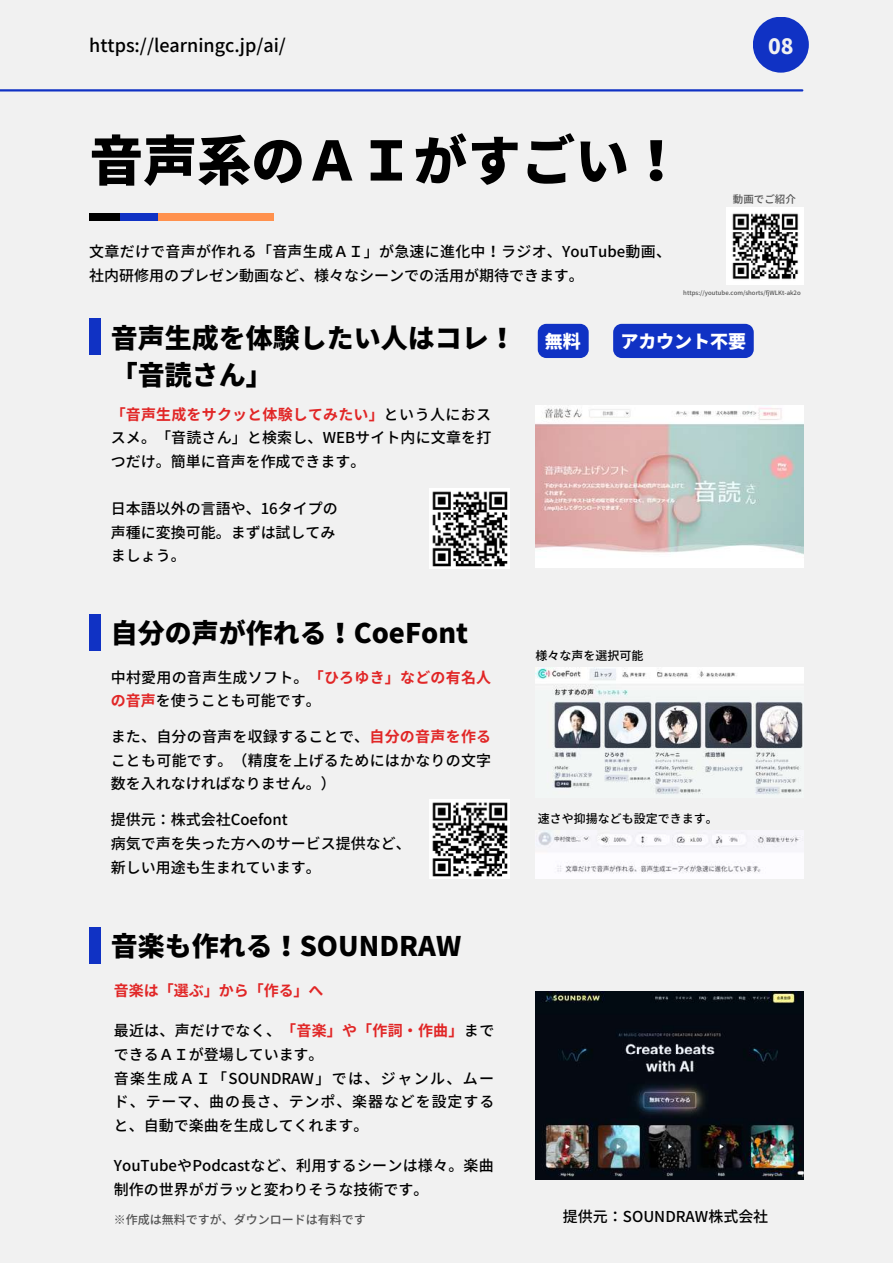
<style>
.page{position:relative;width:893px;height:1264px;background:#fff}
.page>*{position:absolute;margin:0;border:0;box-sizing:border-box;transform-origin:0 0}
.t1{font:900 54px "Noto Sans JP";color:#000}
.t2{font:900 27px/37px "Noto Sans JP";color:#000}
.t3{font:900 21px "Noto Sans JP";color:#f1f1f1}
.t4{font:500 18px "Noto Sans JP";color:#000}
.t5{font:900 18px "Noto Sans JP";color:#fff}
.t6{font:500 15px/23.5px "Noto Sans JP";color:#000}
.t7{font:700 15px "Noto Sans JP";color:#e12626}
.t8{font:500 12px "Noto Sans JP";color:#000}
.t9{font:500 12px "Noto Sans JP";color:#545454}
.t10{font:500 10.5px "Noto Sans JP";color:#545454}
.t11{font:500 6px "Noto Sans JP";color:#545454}
.s1{font-weight:700;color:#e12626}
</style>
<div class="page">
<div style="left:0;top:0;width:892px;height:1262px;background:#f1f1f1"></div>
<hr style="left:0;top:89px;width:802px;height:2px;background:#1032c4">
<div style="left:752px;top:17px;width:56px;height:56px;background:#1032c4;border-radius:50%"></div>
<div style="left:89px;top:213px;width:185px;height:8px;background:#ff914d"></div>
<div style="left:89px;top:213px;width:68px;height:8px;background:#1032c4"></div>
<div style="left:89px;top:213px;width:31px;height:8px;background:#000"></div>
<div style="left:89px;top:319px;width:12px;height:36px;background:#1032c4"></div>
<div style="left:89px;top:614px;width:12px;height:36px;background:#1032c4"></div>
<div style="left:89px;top:927px;width:12px;height:36px;background:#1032c4"></div>
<img style="left:429px;top:799px;width:80px;height:80px">
<img style="left:535px;top:406px;width:268px;height:162px">
<img style="left:429px;top:488px;width:80px;height:80px">
<img style="left:535px;top:667px;width:268px;height:127px">
<img style="left:535px;top:831px;width:268px;height:47px">
<img style="left:726px;top:208px;width:77px;height:76px">
<img style="left:535px;top:991px;width:268px;height:188px">
<div style="left:537px;top:324px;width:51px;height:34px;background:#1032c4;border-radius:9px"></div>
<div style="left:613px;top:324px;width:140px;height:34px;background:#1032c4"></div>
<p class="t4" style="left:89px;top:31px;width:198px">https://learningc.jp/ai/</p>
<h3 class="t3" style="left:768px;top:29px;width:27px">08</h3>
<h1 class="t1" style="left:89px;top:118px;width:595px">音声系のＡＩがすごい！</h1>
<p class="t6" style="left:89px;top:239px;width:583px">文章だけで音声が作れる「音声生成ＡＩ」が急速に進化中！ラジオ、YouTube動画、社内研修用のプレゼン動画など、様々なシーンでの活用が期待できます。</p>
<p class="t10" style="left:732px;top:191px;width:64px">動画でご紹介</p>
<p class="t11" style="left:683px;top:288px;width:119px">https://youtube.com/shorts/fjWLKt-ak2o</p>
<h2 class="t2" style="left:111px;top:317px;width:406px">音声生成を体験したい人はコレ！「音読さん」</h2>
<p class="t6" style="left:111px;top:401px;width:382px;text-align:justify"><span class="s1">「音声生成をサクッと体験してみたい」</span>という人におススメ。「音読さん」と検索し、WEBサイト内に文章を打つだけ。簡単に音声を作成できます。</p>
<p class="t6" style="left:111px;top:496px;width:228px">日本語以外の言語や、16タイプの声種に変換可能。まずは試してみましょう。</p>
<h2 class="t2" style="left:111px;top:613px;width:359px">自分の声が作れる！CoeFont</h2>
<p class="t6" style="left:111px;top:664px;width:381px">中村愛用の音声生成ソフト。<span class="s1">「ひろゆき」などの有名人の音声</span>を使うことも可能です。</p>
<p class="t6" style="left:111px;top:723px;width:382px;text-align:justify">また、自分の音声を収録することで、<span class="s1">自分の音声を作る</span>ことも可能です。（精度を上げるためにはかなりの文字数を入れなければなりません。）</p>
<p class="t6" style="left:111px;top:807px;width:301px">提供元：株式会社Coefont<br>病気で声を失った方へのサービス提供など、新しい用途も生まれています。</p>
<h2 class="t2" style="left:111px;top:926px;width:352px">音楽も作れる！SOUNDRAW</h2>
<p class="t7" style="left:114px;top:978px;width:211px">音楽は「選ぶ」から「作る」へ</p>
<p class="t6" style="left:114px;top:1018px;width:382px">最近は、声だけでなく、<span class="s1">「音楽」や「作詞・作曲」</span>までできるＡＩが登場しています。<br>音楽生成ＡＩ「SOUNDRAW」では、ジャンル、ムード、テーマ、曲の長さ、テンポ、楽器などを設定すると、自動で楽曲を生成してくれます。</p>
<p class="t6" style="left:114px;top:1152px;width:381px">YouTubeやPodcastなど、利用するシーンは様々。楽曲制作の世界がガラッと変わりそうな技術です。</p>
<p class="t9" style="left:114px;top:1209px;width:253px">※作成は無料ですが、ダウンロードは有料です</p>
<p class="t5" style="left:545px;top:327px;width:37px">無料</p>
<p class="t5" style="left:620px;top:327px;width:127px">アカウント不要</p>
<p class="t8" style="left:535px;top:646px;width:109px">様々な声を選択可能</p>
<p class="t8" style="left:538px;top:809px;width:181px">速さや抑揚なども設定できます。</p>
<p class="t6" style="left:563px;top:1203px;width:207px">提供元：SOUNDRAW株式会社</p>
</div>
